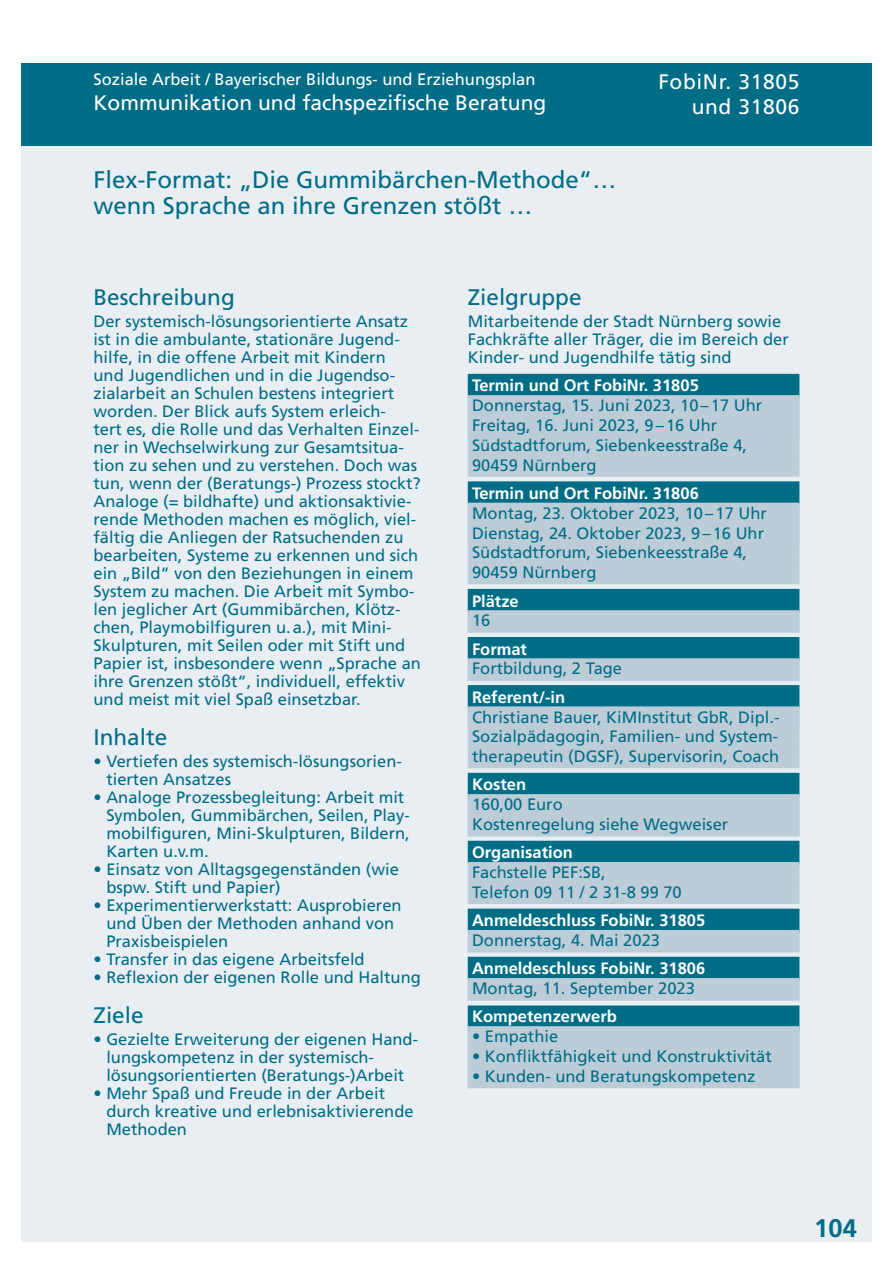
<style>
.page{position:relative;width:893px;height:1263px;background:#fff}
.page>*{position:absolute;margin:0;border:0;box-sizing:border-box;transform-origin:0 0}
.t1{font:700 25.5px "Frutiger";color:#006d87}
.t2{font:24px/25.5px "Frutiger";color:#006d87}
.t3{font:22.5px "Frutiger";color:#006d87}
.t4{font:21px "Frutiger";color:#fff}
.t5{font:21px/25.2px "Frutiger";letter-spacing:.03em;color:#fff;text-align:right}
.t6{font:16.5px/18px "Frutiger";color:#006d87}
.t7{font:700 16.5px "Frutiger";color:#fff}
.t8{font:16.5px "Frutiger";color:#fff}
</style>
<div class="page">
<div style="left:21px;top:146px;width:851px;height:1096px;background:#e9eef3"></div>
<div style="left:21px;top:64px;width:851px;height:82px;background:#006d87"></div>
<div style="left:468px;top:374px;width:331px;height:24px;background:#006d87"></div>
<div style="left:468px;top:395px;width:331px;height:23px;background:#9fbdcb"></div>
<div style="left:468px;top:396px;width:331px;height:21px;background:#bdcdd8"></div>
<div style="left:468px;top:416px;width:331px;height:21px;background:#bdcdd8"></div>
<div style="left:468px;top:435px;width:331px;height:22px;background:#bdcdd8"></div>
<div style="left:468px;top:456px;width:331px;height:21px;background:#bdcdd8"></div>
<div style="left:468px;top:481px;width:331px;height:24px;background:#006d87"></div>
<div style="left:468px;top:503px;width:331px;height:22px;background:#bdcdd8"></div>
<div style="left:468px;top:524px;width:331px;height:21px;background:#bdcdd8"></div>
<div style="left:468px;top:542px;width:331px;height:23px;background:#bdcdd8"></div>
<div style="left:468px;top:563px;width:331px;height:21px;background:#bdcdd8"></div>
<div style="left:468px;top:589px;width:331px;height:24px;background:#006d87"></div>
<svg style="left:468px;top:610px;width:331px;height:23px"></svg>
<div style="left:468px;top:611px;width:331px;height:21px;background:#bdcdd8"></div>
<div style="left:468px;top:637px;width:331px;height:24px;background:#006d87"></div>
<svg style="left:468px;top:658px;width:331px;height:23px"></svg>
<div style="left:468px;top:659px;width:331px;height:21px;background:#bdcdd8"></div>
<div style="left:468px;top:685px;width:331px;height:24px;background:#006d87"></div>
<div style="left:468px;top:706px;width:331px;height:23px;background:#bdcdd8"></div>
<div style="left:468px;top:726px;width:331px;height:23px;background:#bdcdd8"></div>
<div style="left:468px;top:747px;width:331px;height:21px;background:#bdcdd8"></div>
<div style="left:468px;top:773px;width:331px;height:24px;background:#006d87"></div>
<div style="left:468px;top:794px;width:331px;height:23px;background:#a5c0cd"></div>
<div style="left:468px;top:795px;width:331px;height:21px;background:#bdcdd8"></div>
<div style="left:468px;top:815px;width:331px;height:21px;background:#bdcdd8"></div>
<div style="left:468px;top:841px;width:331px;height:24px;background:#006d87"></div>
<div style="left:468px;top:862px;width:331px;height:22px;background:#bdcdd8"></div>
<div style="left:468px;top:883px;width:331px;height:21px;background:#bdcdd8"></div>
<div style="left:468px;top:909px;width:331px;height:24px;background:#006d87"></div>
<div style="left:468px;top:930px;width:331px;height:22px;background:#bdcdd8"></div>
<div style="left:468px;top:957px;width:331px;height:24px;background:#006d87"></div>
<div style="left:468px;top:978px;width:331px;height:22px;background:#b1c6d2"></div>
<div style="left:468px;top:979px;width:331px;height:21px;background:#bdcdd8"></div>
<div style="left:468px;top:1005px;width:331px;height:26px;background:#006d87"></div>
<div style="left:468px;top:1026px;width:331px;height:23px;background:#9cbcca"></div>
<div style="left:468px;top:1027px;width:331px;height:21px;background:#bdcdd8"></div>
<div style="left:468px;top:1047px;width:331px;height:21px;background:#bdcdd8"></div>
<div style="left:468px;top:1067px;width:331px;height:21px;background:#bdcdd8"></div>
<p class="t8" style="left:94px;top:69px;width:443px">Soziale Arbeit / Bayerischer Bildungs- und Erziehungsplan</p>
<p class="t4" style="left:94px;top:90px;width:454px">Kommunikation und fachspezifische Beratung</p>
<h2 class="t2" style="left:94px;top:167px;width:524px">Flex-Format: „Die Gummibärchen-Methode“… wenn Sprache an ihre Grenzen stößt …</h2>
<p class="t5" style="left:658px;top:69px;width:143px">FobiNr. 31805 und 31806</p>
<h3 class="t3" style="left:94px;top:284px;width:143px">Beschreibung</h3>
<p class="t6" style="left:94px;top:312px;width:329px">Der systemisch-lösungsorientierte Ansatz ist in die ambulante, stationäre Jugend&shy;hilfe, in die offene Arbeit mit Kindern<br>und Jugendlichen und in die Jugendso&shy;zialarbeit an Schulen bestens integriert worden. Der Blick aufs System erleich-<br>tert es, die Rolle und das Verhalten Einzel&shy;ner in Wechselwirkung zur Gesamtsitua&shy;tion zu sehen und zu verstehen. Doch was tun, wenn der (Beratungs-) Prozess stockt?<br>Analoge (= bildhafte) und aktionsaktivie&shy;rende Methoden machen es möglich, viel&shy;fältig die Anliegen der Ratsuchenden zu bearbeiten, Systeme zu erkennen und sich ein „Bild“ von den Beziehungen in einem System zu machen. Die Arbeit mit Symbo&shy;len jeglicher Art (Gummibärchen, Klötz&shy;chen, Playmobilfiguren u. a.), mit Mini-Skulpturen, mit Seilen oder mit Stift und Papier ist, insbesondere wenn „Sprache an ihre Grenzen stößt“, individuell, effektiv und meist mit viel Spaß einsetzbar.</p>
<h3 class="t3" style="left:94px;top:724px;width:75px">Inhalte</h3>
<p class="t6" style="left:106px;top:752px;width:297px;text-indent:-13px">• Vertiefen des systemisch-lösungsorien&shy;tierten Ansatzes</p>
<p class="t6" style="left:106px;top:788px;width:305px;text-indent:-13px">• Analoge Prozessbegleitung: Arbeit mit Symbolen, Gummibärchen, Seilen, Play&shy;mobilfiguren, Mini-Skulpturen, Bildern, Karten u.v. m.</p>
<p class="t6" style="left:106px;top:860px;width:294px;text-indent:-13px">• Einsatz von Alltagsgegenständen (wie bspw. Stift und Papier)</p>
<p class="t6" style="left:106px;top:896px;width:297px;text-indent:-13px">• Experimentierwerkstatt: Ausprobieren und Üben der Methoden anhand von<br>Praxisbeispielen</p>
<p class="t6" style="left:94px;top:951px;width:273px">• Transfer in das eigene Arbeitsfeld</p>
<p class="t6" style="left:94px;top:969px;width:329px">• Reflexion der eigenen Rolle und Haltung</p>
<h3 class="t3" style="left:94px;top:1002px;width:52px">Ziele</h3>
<p class="t6" style="left:106px;top:1030px;width:313px;text-indent:-13px">• Gezielte Erweiterung der eigenen Hand&shy;lungskompetenz in der systemisch&shy;lösungsorientierten (Beratungs-)Arbeit</p>
<p class="t6" style="left:106px;top:1084px;width:309px;text-indent:-13px">• Mehr Spaß und Freude in der Arbeit durch kreative und erlebnisaktivierende<br>Methoden</p>
<h3 class="t3" style="left:468px;top:284px;width:115px">Zielgruppe</h3>
<p class="t6" style="left:468px;top:312px;width:322px">Mitarbeitende der Stadt Nürnberg sowie<br>Fachkräfte aller Träger, die im Bereich der<br>Kinder- und Jugendhilfe tätig sind</p>
<p class="t7" style="left:472px;top:376px;width:228px">Termin und Ort FobiNr. 31805</p>
<p class="t6" style="left:472px;top:396px;width:292px;line-height:19.8px">Donnerstag, 15. Juni 2023, 10–17 Uhr<br>Freitag, 16. Juni 2023, 9–16 Uhr<br>Südstadtforum, Siebenkeesstraße 4,<br>90459 Nürnberg</p>
<p class="t7" style="left:472px;top:483px;width:228px">Termin und Ort FobiNr. 31806</p>
<p class="t6" style="left:472px;top:503px;width:296px;line-height:19.8px">Montag, 23. Oktober 2023, 10–17 Uhr<br>Dienstag, 24. Oktober 2023, 9–16 Uhr<br>Südstadtforum, Siebenkeesstraße 4,<br>90459 Nürnberg</p>
<p class="t7" style="left:472px;top:591px;width:48px">Plätze</p>
<p class="t6" style="left:472px;top:612px;width:20px">16</p>
<p class="t7" style="left:472px;top:639px;width:57px">Format</p>
<p class="t6" style="left:472px;top:660px;width:152px">Fortbildung, 2 Tage</p>
<p class="t7" style="left:472px;top:687px;width:95px">Referent/-in</p>
<p class="t6" style="left:472px;top:707px;width:309px;line-height:19.8px;text-align:justify">Christiane Bauer, KiMInstitut GbR, Dipl.- Sozialpädagogin, Familien- und System&shy;therapeutin (DGSF), Supervisorin, Coach</p>
<p class="t7" style="left:472px;top:775px;width:56px">Kosten</p>
<p class="t6" style="left:472px;top:795px;width:258px;line-height:19.8px">160,00 Euro<br>Kostenregelung siehe Wegweiser</p>
<p class="t7" style="left:472px;top:843px;width:102px">Organisation</p>
<p class="t6" style="left:472px;top:862px;width:211px;line-height:19.8px">Fachstelle PEF:SB,<br>Telefon 09 11 / 2 31-8 99 70</p>
<p class="t7" style="left:472px;top:911px;width:235px">Anmeldeschluss FobiNr. 31805</p>
<p class="t6" style="left:472px;top:931px;width:189px">Donnerstag, 4. Mai 2023</p>
<p class="t7" style="left:472px;top:959px;width:235px">Anmeldeschluss FobiNr. 31806</p>
<p class="t6" style="left:472px;top:979px;width:224px">Montag, 11. September 2023</p>
<p class="t7" style="left:472px;top:1007px;width:146px">Kompetenzerwerb</p>
<p class="t6" style="left:472px;top:1027px;width:88px">• Empathie</p>
<p class="t6" style="left:472px;top:1047px;width:301px">• Konfliktfähigkeit und Konstruktivität</p>
<p class="t6" style="left:472px;top:1067px;width:285px">• Kunden- und Beratungskompetenz</p>
<h1 class="t1" style="left:814px;top:1213px;width:44px">104</h1>
</div>
